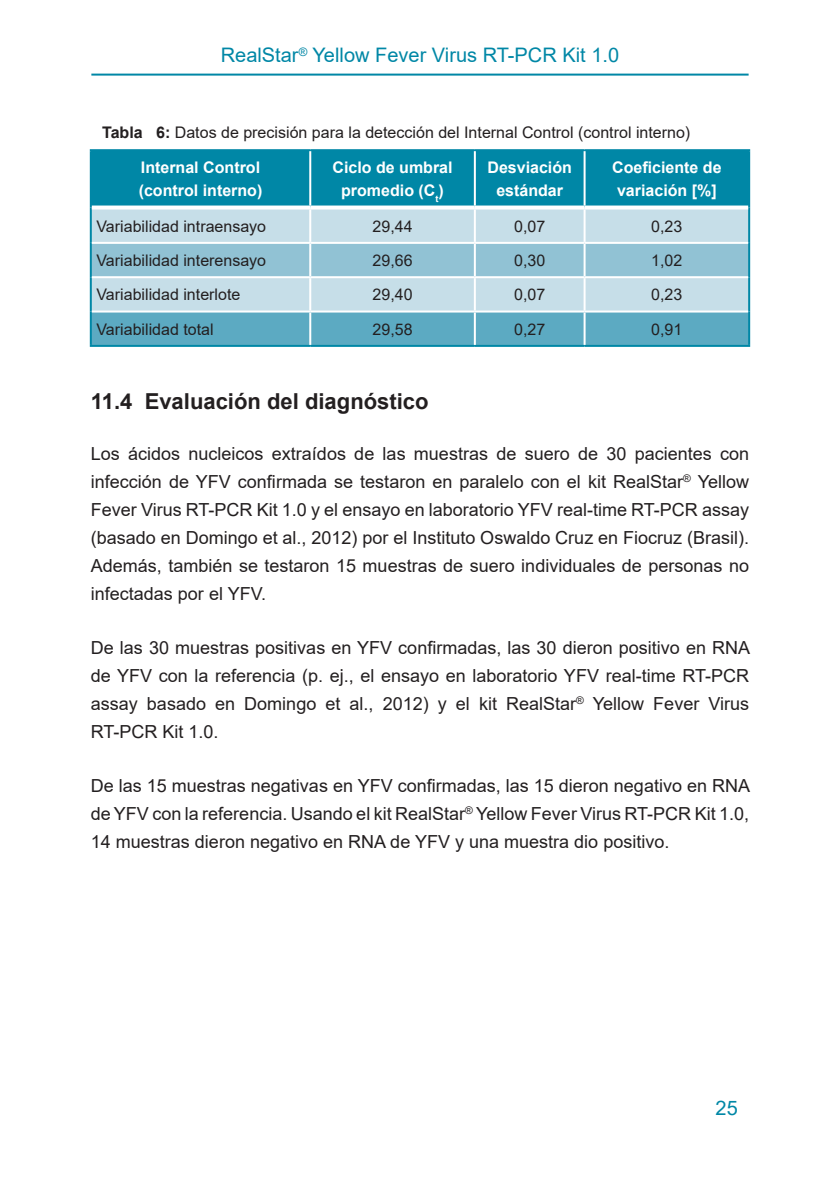
<style>
.page{position:relative;width:840px;height:1191px;background:#fff}
.page>*{position:absolute;margin:0;border:0;box-sizing:border-box;transform-origin:0 0}
.Level_2{font:700 22px "Arial";color:#231f20}
.Seitenkopf{font:20px "Arial";color:#0087a6}
.Mengentext{font:18px/28px "Arial";color:#231f20;text-align:justify}
.Kopfzeile{font:700 16px/23px "Arial";color:#fff;text-align:center}
.Mengentext_links{font:16px "Arial";color:#231f20}
.Titel{font:16px "Arial";color:#231f20}
.Mengentext_zentriert{font:16px "Arial";color:#231f20}
.s1{font-weight:700}
</style>
<div class="page">
<hr style="left:91px;top:74px;width:657px;height:2px;background:#0087a6">
<div style="left:92px;top:151px;width:655px;height:54px;background:#0087a6"></div>
<div style="left:92px;top:209px;width:655px;height:101px;background:#c6dee8"></div>
<div style="left:92px;top:244px;width:655px;height:32px;background:#91c2d4"></div>
<div style="left:92px;top:312px;width:655px;height:33px;background:#5caac2"></div>
<hr style="left:90px;top:207px;width:2px;height:36px;background:#0087a6">
<hr style="left:90px;top:243px;width:2px;height:34px;background:#0087a6">
<hr style="left:90px;top:277px;width:2px;height:34px;background:#0087a6">
<hr style="left:90px;top:311px;width:2px;height:34px;background:#0087a6">
<hr style="left:90px;top:345px;width:220px;height:2px;background:#0087a6">
<hr style="left:310px;top:345px;width:164px;height:2px;background:#0087a6">
<hr style="left:474px;top:345px;width:110px;height:2px;background:#0087a6">
<hr style="left:584px;top:345px;width:165px;height:2px;background:#0087a6">
<hr style="left:90px;top:149px;width:220px;height:2px;background:#0087a6">
<hr style="left:90px;top:151px;width:2px;height:56px;background:#0087a6">
<svg style="left:92px;top:205px;width:218px;height:1px"></svg>
<hr style="left:310px;top:149px;width:164px;height:2px;background:#0087a6">
<hr style="left:309px;top:151px;width:2px;height:54px;background:#fff">
<svg style="left:310px;top:205px;width:164px;height:4px"></svg>
<hr style="left:474px;top:149px;width:110px;height:2px;background:#0087a6">
<hr style="left:473px;top:151px;width:2px;height:54px;background:#fff">
<svg style="left:474px;top:205px;width:110px;height:3px"></svg>
<hr style="left:584px;top:149px;width:165px;height:2px;background:#0087a6">
<hr style="left:747px;top:151px;width:2px;height:56px;background:#0087a6">
<hr style="left:747px;top:207px;width:2px;height:36px;background:#0087a6">
<hr style="left:747px;top:243px;width:2px;height:34px;background:#0087a6">
<hr style="left:747px;top:277px;width:2px;height:34px;background:#0087a6">
<hr style="left:747px;top:311px;width:2px;height:34px;background:#0087a6">
<hr style="left:583px;top:151px;width:2px;height:54px;background:#fff">
<hr style="left:309px;top:209px;width:2px;height:33px;background:#fff">
<hr style="left:473px;top:209px;width:2px;height:33px;background:#fff">
<hr style="left:583px;top:209px;width:2px;height:33px;background:#fff">
<hr style="left:92px;top:242px;width:218px;height:2px;background:#fff">
<hr style="left:310px;top:242px;width:164px;height:2px;background:#fff">
<hr style="left:309px;top:244px;width:2px;height:32px;background:#fff">
<hr style="left:474px;top:242px;width:110px;height:2px;background:#fff">
<hr style="left:473px;top:244px;width:2px;height:32px;background:#fff">
<hr style="left:584px;top:242px;width:163px;height:2px;background:#fff">
<hr style="left:583px;top:244px;width:2px;height:32px;background:#fff">
<hr style="left:92px;top:276px;width:218px;height:2px;background:#fff">
<hr style="left:310px;top:276px;width:164px;height:2px;background:#fff">
<hr style="left:309px;top:278px;width:2px;height:32px;background:#fff">
<hr style="left:474px;top:276px;width:110px;height:2px;background:#fff">
<hr style="left:473px;top:278px;width:2px;height:32px;background:#fff">
<hr style="left:584px;top:276px;width:163px;height:2px;background:#fff">
<hr style="left:583px;top:278px;width:2px;height:32px;background:#fff">
<hr style="left:309px;top:312px;width:2px;height:33px;background:#fff">
<hr style="left:473px;top:312px;width:2px;height:33px;background:#fff">
<hr style="left:583px;top:312px;width:2px;height:33px;background:#fff">
<svg style="left:584px;top:205px;width:163px;height:4px"></svg>
<p class="Seitenkopf" style="left:221px;top:41px;width:400px">RealStar<sup>®</sup> Yellow Fever Virus RT-PCR Kit 1.0</p>
<p class="Titel" style="left:102px;top:121px;width:589px"><span class="s1">Tabla 6:</span> Datos de precisión para la detección del Internal Control (control interno)</p>
<p class="Kopfzeile" style="left:139px;top:156px;width:125px;text-align:left">Internal Control (control interno)</p>
<p class="Kopfzeile" style="left:332px;top:156px;width:122px">Ciclo de umbral promedio (C<sub>t</sub>)</p>
<p class="Kopfzeile" style="left:487px;top:156px;width:86px">Desviación estándar</p>
<p class="Kopfzeile" style="left:611px;top:156px;width:111px">Coeficiente de variación [%]</p>
<p class="Mengentext_links" style="left:96px;top:215px;width:171px">Variabilidad intraensayo</p>
<p class="Mengentext_zentriert" style="left:372px;top:215px;width:42px">29,44</p>
<p class="Mengentext_zentriert" style="left:514px;top:215px;width:33px">0,07</p>
<p class="Mengentext_zentriert" style="left:651px;top:215px;width:33px">0,23</p>
<p class="Mengentext_links" style="left:96px;top:249px;width:171px">Variabilidad interensayo</p>
<p class="Mengentext_zentriert" style="left:372px;top:249px;width:42px">29,66</p>
<p class="Mengentext_zentriert" style="left:514px;top:249px;width:33px">0,30</p>
<p class="Mengentext_zentriert" style="left:651px;top:249px;width:33px">1,02</p>
<p class="Mengentext_links" style="left:96px;top:283px;width:145px">Variabilidad interlote</p>
<p class="Mengentext_zentriert" style="left:372px;top:283px;width:42px">29,40</p>
<p class="Mengentext_zentriert" style="left:514px;top:283px;width:33px">0,07</p>
<p class="Mengentext_zentriert" style="left:651px;top:283px;width:33px">0,23</p>
<p class="Mengentext_links" style="left:96px;top:318px;width:119px">Variabilidad total</p>
<p class="Mengentext_zentriert" style="left:372px;top:318px;width:42px">29,58</p>
<p class="Mengentext_zentriert" style="left:514px;top:318px;width:33px">0,27</p>
<p class="Mengentext_zentriert" style="left:651px;top:318px;width:33px">0,91</p>
<p class="Level_2" style="left:91px;top:386px;width:339px">11.4 Evaluación del diagnóstico</p>
<p class="Mengentext" style="left:91px;top:439px;width:659px">Los ácidos nucleicos extraídos de las muestras de suero de 30 pacientes con infección de YFV confirmada se testaron en paralelo con el kit RealStar<sup>®</sup> Yellow Fever Virus RT-PCR Kit 1.0 y el ensayo en laboratorio YFV real-time RT-PCR assay (basado en Domingo et al., 2012) por el Instituto Oswaldo Cruz en Fiocruz (Brasil).<br>Además, también se testaron 15 muestras de suero individuales de personas no infectadas por el YFV.</p>
<p class="Mengentext" style="left:91px;top:633px;width:660px">De las 30 muestras positivas en YFV confirmadas, las 30 dieron positivo en RNA de YFV con la referencia (p. ej., el ensayo en laboratorio YFV real-time RT-PCR assay basado en Domingo et al., 2012) y el kit RealStar<sup>®</sup> Yellow Fever Virus RT-PCR Kit 1.0.</p>
<p class="Mengentext" style="left:91px;top:771px;width:660px">De las 15 muestras negativas en YFV confirmadas, las 15 dieron negativo en RNA de YFV con la referencia. Usando el kit RealStar<sup>®</sup> Yellow Fever Virus RT-PCR Kit 1.0, 14 muestras dieron negativo en RNA de YFV y una muestra dio positivo.</p>
<p class="Seitenkopf" style="left:715px;top:1094px;width:24px">25</p>
</div>
